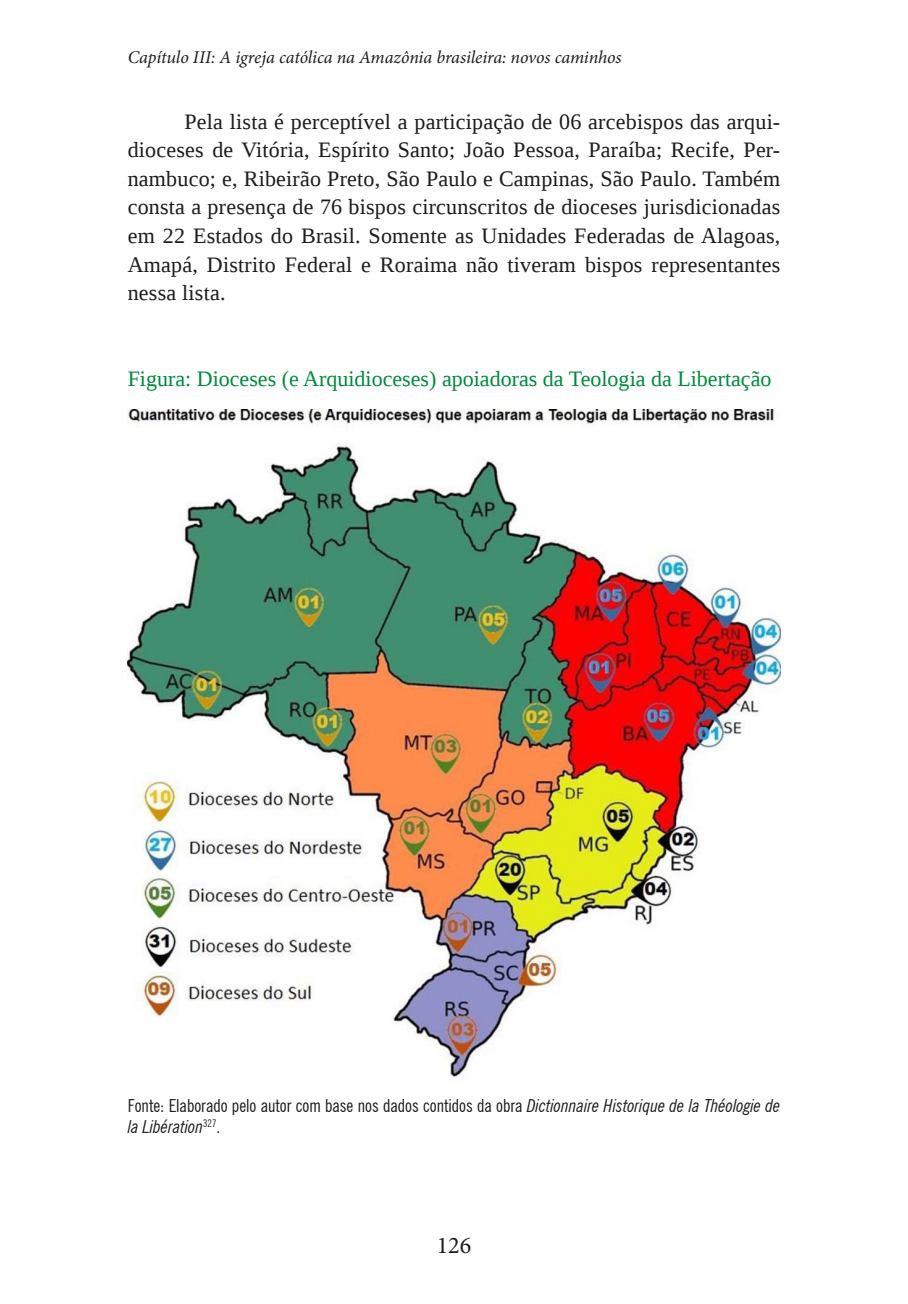
<style>
.page{position:relative;width:908px;height:1304px;background:#fff}
.page>*{position:absolute;margin:0;border:0;box-sizing:border-box;transform-origin:0 0}
.t1{font:24px "Minion Pro";color:#1d1d1b}
.t2{font:22px/28.6px "Liberation Serif";letter-spacing:.01em;color:#1d1d1b;text-align:justify}
.t3{font:22px "Liberation Serif";color:#008c3c}
.t4{font:condensed 18px/21.6px "News Gothic BT";color:#1d1d1b}
.t5{font:italic 18px "Minion Pro";letter-spacing:-.005em;color:#1d1d1b}
.s1{font-style:italic}
</style>
<div class="page">
<img style="left:128px;top:410px;width:651px;height:667px">
<p class="t5" style="left:128px;top:50px;width:495px">Capítulo III: A igreja católica na Amazônia brasileira: novos caminhos</p>
<p class="t2" style="left:128px;top:107px;width:654px;text-indent:57px">Pela lista é perceptível a participação de 06 arcebispos das arqui&shy;dioceses de Vitória, Espírito Santo; João Pessoa, Paraíba; Recife, Per&shy;nambuco; e, Ribeirão Preto, São Paulo e Campinas, São Paulo. Também consta a presença de 76 bispos circunscritos de dioceses jurisdicionadas em 22 Estados do Brasil. Somente as Unidades Federadas de Alagoas, Amapá, Distrito Federal e Roraima não tiveram bispos representantes nessa lista.</p>
<p class="t3" style="left:128px;top:370px;width:645px">Figura: Dioceses (e Arquidioceses) apoiadoras da Teologia da Libertação</p>
<p class="t4" style="left:128px;top:1096px;width:653px">Fonte: Elaborado pelo autor com base nos dados contidos da obra <span class="s1">Dictionnaire Historique de la Théologie de la Libération</span><sup>327</sup>.</p>
<p class="t1" style="left:436px;top:1236px;width:36px">126</p>
</div>
